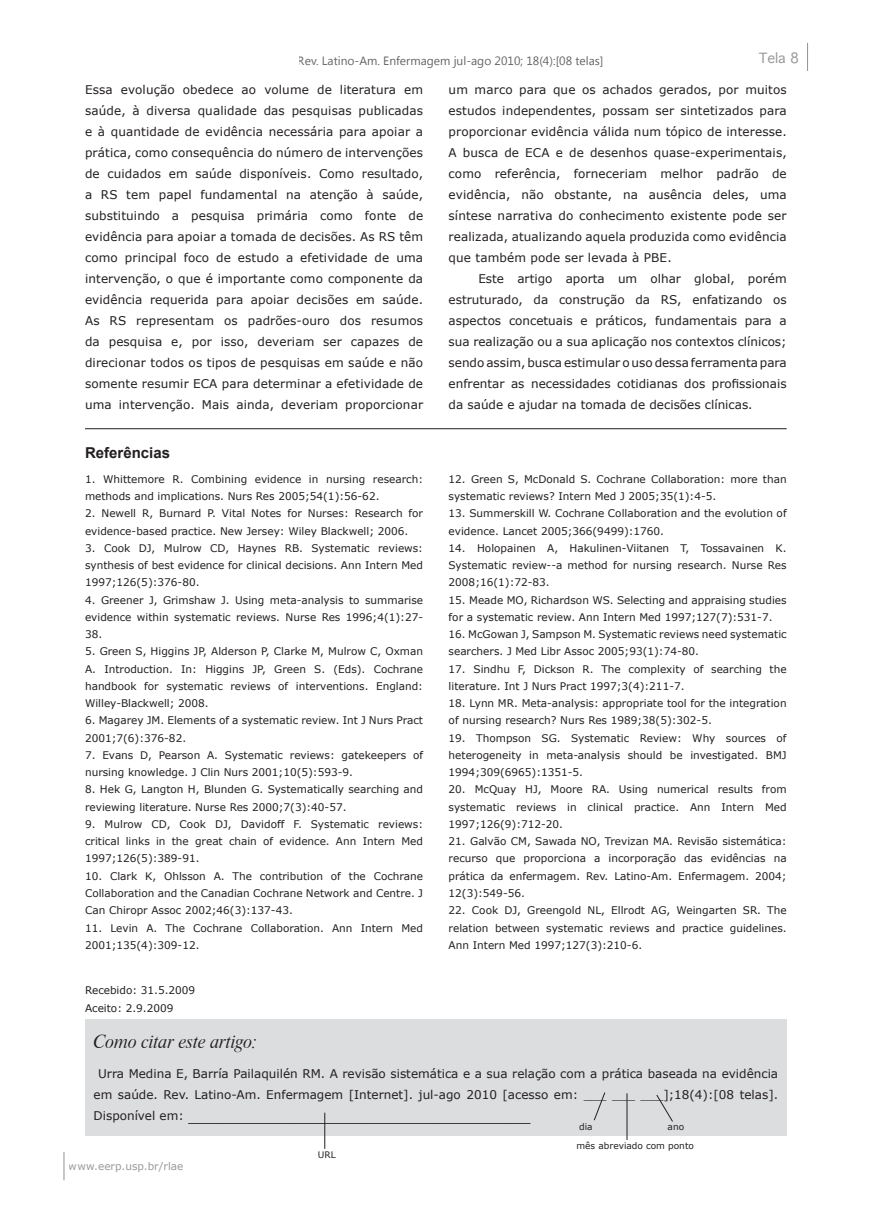
<style>
.page{position:relative;width:893px;height:1212px;background:#fff}
.page>*{position:absolute;margin:0;border:0;box-sizing:border-box;transform-origin:0 0}
.t1{font:18px "Times New Roman";color:#231f20}
.t2{font:18px "Dutch 801 BT Italic Headline";color:#231f20}
._13__Seção{font:700 15px "Arial";color:#231f20}
.t3{font:13.5px "Geneva";color:#6c6d70}
._16__Texto{font:12px/21px "Verdana";color:#231f20;text-align:justify}
.t4{font:12px "Segoe UI";color:#231f20}
._18__Referências{font:10.5px/17.2px "Verdana";color:#231f20}
._21__Recebido_Aceito{font:10.5px "Verdana";color:#231f20}
.t5{font:10.5px "Verdana";color:#6c6d70}
._18__Referências-2{font:9px "Verdana";color:#231f20}
.s1{font-family:"Verdana";font-size:12px}
</style>
<div class="page">
<svg style="left:64px;top:1152px;width:1px;height:28px"></svg>
<svg style="left:807px;top:43px;width:1px;height:28px"></svg>
<div style="left:85px;top:1019px;width:702px;height:116px;background:#dcdddf"></div>
<svg style="left:594px;top:1092px;width:11px;height:29px"></svg>
<hr style="left:627px;top:1093px;width:1px;height:47px;background:#231f20">
<svg style="left:656px;top:1094px;width:17px;height:28px"></svg>
<hr style="left:324px;top:1113px;width:1px;height:36px;background:#231f20">
<hr style="left:85px;top:428px;width:702px;height:1px;background:#231f20">
<p class="t4" style="left:298px;top:52px;width:307px">Rev. Latino-Am. Enfermagem jul-ago 2010; 18(4):[08 telas]</p>
<p class="t3" style="left:759px;top:50px;width:42px">Tela 8</p>
<p class="_16__Texto" style="left:85px;top:79px;width:340px">Essa evolução obedece ao volume de literatura em saúde, à diversa qualidade das pesquisas publicadas e à quantidade de evidência necessária para apoiar a prática, como consequência do número de intervenções de cuidados em saúde disponíveis. Como resultado, a RS tem papel fundamental na atenção à saúde, substituindo a pesquisa primária como fonte de evidência para apoiar a tomada de decisões. As RS têm como principal foco de estudo a efetividade de uma intervenção, o que é importante como componente da evidência requerida para apoiar decisões em saúde.<br>As RS representam os padrões-ouro dos resumos da pesquisa e, por isso, deveriam ser capazes de direcionar todos os tipos de pesquisas em saúde e não somente resumir ECA para determinar a efetividade de uma intervenção. Mais ainda, deveriam proporcionar</p>
<p class="_16__Texto" style="left:449px;top:79px;width:340px">um marco para que os achados gerados, por muitos estudos independentes, possam ser sintetizados para proporcionar evidência válida num tópico de interesse.<br>A busca de ECA e de desenhos quase-experimentais, como referência, forneceriam melhor padrão de evidência, não obstante, na ausência deles, uma síntese narrativa do conhecimento existente pode ser realizada, atualizando aquela produzida como evidência que também pode ser levada à PBE.</p>
<p class="_16__Texto" style="left:449px;top:268px;width:340px;text-indent:30px">Este artigo aporta um olhar global, porém estruturado, da construção da RS, enfatizando os aspectos concetuais e práticos, fundamentais para a sua realização ou a sua aplicação nos contextos clínicos; sendo assim, busca estimular o uso dessa ferramenta para enfrentar as necessidades cotidianas dos profissionais da saúde e ajudar na tomada de decisões clínicas.</p>
<p class="_13__Seção" style="left:85px;top:443px;width:87px">Referências</p>
<p class="_18__Referências" style="left:85px;top:470px;width:340px">1. Whittemore R. Combining evidence in nursing research: methods and implications. Nurs Res 2005;54(1):56-62.</p>
<p class="_18__Referências" style="left:85px;top:505px;width:340px">2. Newell R, Burnard P. Vital Notes for Nurses: Research for evidence-based practice. New Jersey: Wiley Blackwell; 2006.</p>
<p class="_18__Referências" style="left:85px;top:539px;width:340px;text-align:justify">3. Cook DJ, Mulrow CD, Haynes RB. Systematic reviews: synthesis of best evidence for clinical decisions. Ann Intern Med 1997;126(5):376-80.</p>
<p class="_18__Referências" style="left:85px;top:591px;width:340px;text-align:justify">4. Greener J, Grimshaw J. Using meta-analysis to summarise evidence within systematic reviews. Nurse Res 1996;4(1):27- 38.</p>
<p class="_18__Referências" style="left:85px;top:643px;width:340px;text-align:justify">5. Green S, Higgins JP, Alderson P, Clarke M, Mulrow C, Oxman A. Introduction. In: Higgins JP, Green S. (Eds). Cochrane handbook for systematic reviews of interventions. England:<br>Willey-Blackwell; 2008.</p>
<p class="_18__Referências" style="left:85px;top:712px;width:340px">6. Magarey JM. Elements of a systematic review. Int J Nurs Pract<br>2001;7(6):376-82.</p>
<p class="_18__Referências" style="left:85px;top:746px;width:340px">7. Evans D, Pearson A. Systematic reviews: gatekeepers of nursing knowledge. J Clin Nurs 2001;10(5):593-9.</p>
<p class="_18__Referências" style="left:85px;top:781px;width:340px">8. Hek G, Langton H, Blunden G. Systematically searching and reviewing literature. Nurse Res 2000;7(3):40-57.</p>
<p class="_18__Referências" style="left:85px;top:815px;width:340px;text-align:justify">9. Mulrow CD, Cook DJ, Davidoff F. Systematic reviews: critical links in the great chain of evidence. Ann Intern Med 1997;126(5):389-91.</p>
<p class="_18__Referências" style="left:85px;top:867px;width:340px;text-align:justify">10. Clark K, Ohlsson A. The contribution of the Cochrane Collaboration and the Canadian Cochrane Network and Centre. J Can Chiropr Assoc 2002;46(3):137-43.</p>
<p class="_18__Referências" style="left:85px;top:919px;width:340px">11. Levin A. The Cochrane Collaboration. Ann Intern Med<br>2001;135(4):309-12.</p>
<p class="_21__Recebido_Aceito" style="left:85px;top:983px;width:112px">Recebido: 31.5.2009</p>
<p class="_21__Recebido_Aceito" style="left:85px;top:1001px;width:90px">Aceito: 2.9.2009</p>
<p class="_18__Referências" style="left:449px;top:470px;width:340px">12. Green S, McDonald S. Cochrane Collaboration: more than systematic reviews? Intern Med J 2005;35(1):4-5.</p>
<p class="_18__Referências" style="left:449px;top:505px;width:340px">13. Summerskill W. Cochrane Collaboration and the evolution of evidence. Lancet 2005;366(9499):1760.</p>
<p class="_18__Referências" style="left:449px;top:539px;width:340px;text-align:justify">14. Holopainen A, Hakulinen-Viitanen T, Tossavainen K.<br>Systematic review--a method for nursing research. Nurse Res 2008;16(1):72-83.</p>
<p class="_18__Referências" style="left:449px;top:591px;width:340px">15. Meade MO, Richardson WS. Selecting and appraising studies for a systematic review. Ann Intern Med 1997;127(7):531-7.</p>
<p class="_18__Referências" style="left:449px;top:625px;width:340px">16. McGowan J, Sampson M. Systematic reviews need systematic searchers. J Med Libr Assoc 2005;93(1):74-80.</p>
<p class="_18__Referências" style="left:449px;top:660px;width:340px">17. Sindhu F, Dickson R. The complexity of searching the literature. Int J Nurs Pract 1997;3(4):211-7.</p>
<p class="_18__Referências" style="left:449px;top:694px;width:340px">18. Lynn MR. Meta-analysis: appropriate tool for the integration of nursing research? Nurs Res 1989;38(5):302-5.</p>
<p class="_18__Referências" style="left:449px;top:729px;width:340px;text-align:justify">19. Thompson SG. Systematic Review: Why sources of heterogeneity in meta-analysis should be investigated. BMJ 1994;309(6965):1351-5.</p>
<p class="_18__Referências" style="left:449px;top:781px;width:340px;text-align:justify">20. McQuay HJ, Moore RA. Using numerical results from systematic reviews in clinical practice. Ann Intern Med 1997;126(9):712-20.</p>
<p class="_18__Referências" style="left:449px;top:832px;width:340px;text-align:justify">21. Galvão CM, Sawada NO, Trevizan MA. Revisão sistemática: recurso que proporciona a incorporação das evidências na prática da enfermagem. Rev. Latino-Am. Enfermagem. 2004; 12(3):549-56.</p>
<p class="_18__Referências" style="left:449px;top:901px;width:340px;text-align:justify">22. Cook DJ, Greengold NL, Ellrodt AG, Weingarten SR. The relation between systematic reviews and practice guidelines.<br>Ann Intern Med 1997;127(3):210-6.</p>
<p class="t2" style="left:94px;top:1031px;width:165px">Como citar este artigo:</p>
<p class="_16__Texto" style="left:94px;top:1062px;width:686px;text-align:center">Urra Medina E, Barría Pailaquilén RM. A revisão sistemática e a sua relação com a prática baseada na evidência em saúde. Rev. Latino-Am. Enfermagem [Internet]. jul-ago 2010 [acesso em: ___ ___ ___];18(4):[08 telas].</p>
<p class="t1" style="left:94px;top:1101px;width:438px"><span class="s1">Disponível em:</span> ______________________________________</p>
<p class="_18__Referências-2" style="left:579px;top:1121px;width:15px">dia</p>
<p class="_18__Referências-2" style="left:576px;top:1140px;width:119px">mês abreviado com ponto</p>
<p class="_18__Referências-2" style="left:668px;top:1121px;width:18px">ano</p>
<p class="_18__Referências-2" style="left:318px;top:1149px;width:19px">URL</p>
<p class="t5" style="left:69px;top:1160px;width:116px">www.eerp.usp.br/rlae</p>
</div>
